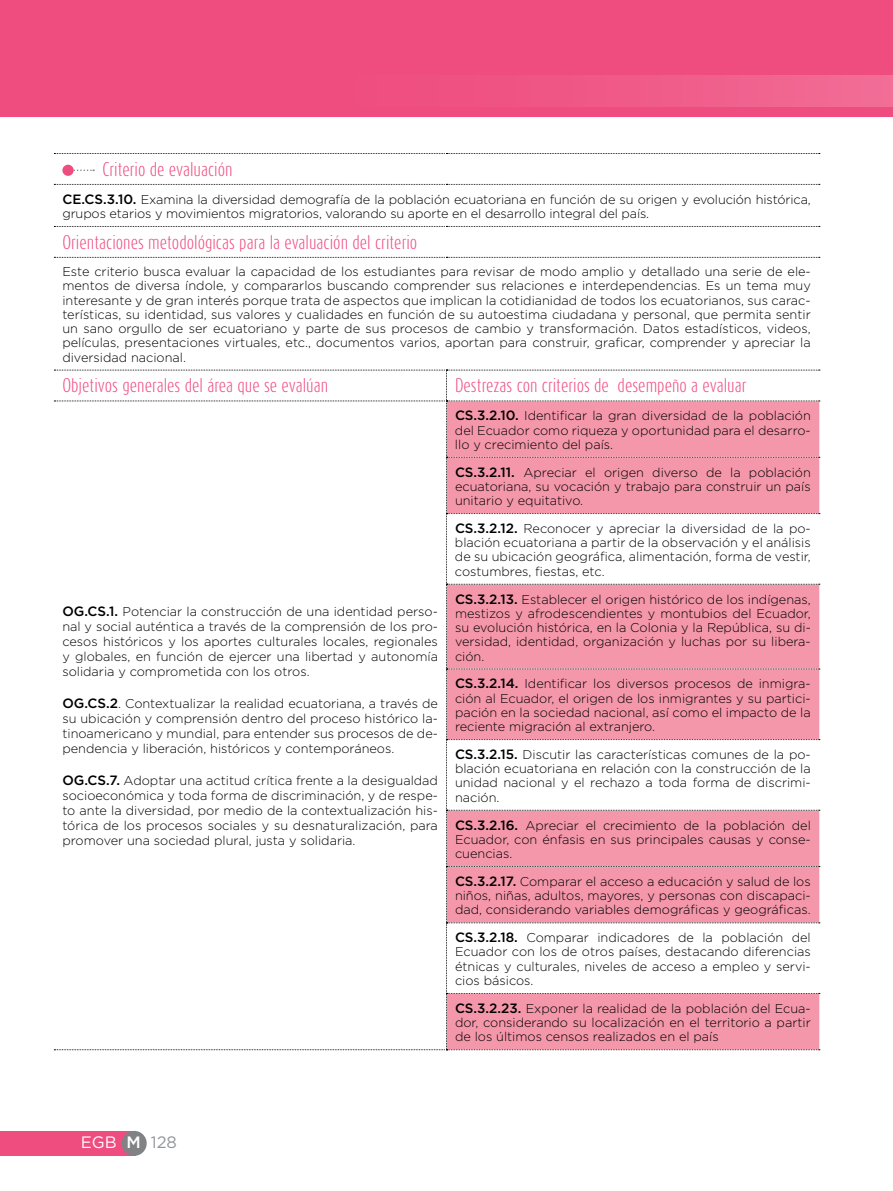
<style>
.page{position:relative;width:893px;height:1191px;background:#fff}
.page>*{position:absolute;margin:0;border:0;box-sizing:border-box;transform-origin:0 0}
.t1{font:300 16.5px "Dax Compact";color:#ef4d80}
.t2{font:16.5px "Gotham";color:#fff}
.t3{font:300 12.75px/14.2px "Gotham";color:#000;text-align:justify}
.s1{font-weight:500;font-size:13.5px}
.s2{font-weight:500}
.s3{color:#939598}
</style>
<div class="page">
<div style="left:0;top:0;width:893px;height:117px;background:#ef4d80"></div>
<div style="left:43px;top:75px;width:850px;height:32px;background:linear-gradient(to right,#ee457b,#f16792)"></div>
<div style="left:0;top:1130px;width:135px;height:25px;background:#ef4d80"></div>
<div style="left:122px;top:1130px;width:25px;height:25px;background:#808285;border-radius:50%"></div>
<svg style="left:54px;top:153px;width:766px;height:1px"></svg>
<svg style="left:54px;top:184px;width:766px;height:1px"></svg>
<svg style="left:54px;top:226px;width:766px;height:1px"></svg>
<svg style="left:54px;top:257px;width:766px;height:1px"></svg>
<svg style="left:54px;top:370px;width:766px;height:680px"></svg>
<svg style="left:74px;top:169px;width:20px;height:2px"></svg>
<div style="left:62px;top:165px;width:12px;height:11px;background:#ef4d80;border-radius:50%"></div>
<p class="t1" style="left:102px;top:158px;width:132px">Criterio de evaluación</p>
<p class="t3" style="left:62px;top:192px;width:750px"><span class="s1">CE.CS.3.10.</span> Examina la diversidad demografía de la población ecuatoriana en función de su origen y evolución histórica, grupos etarios y movimientos migratorios, valorando su aporte en el desarrollo integral del país.</p>
<p class="t1" style="left:62px;top:231px;width:356px">Orientaciones metodológicas para la evaluación del criterio</p>
<p class="t3" style="left:62px;top:264px;width:750px">Este criterio busca evaluar la capacidad de los estudiantes para revisar de modo amplio y detallado una serie de ele&shy;mentos de diversa índole, y compararlos buscando comprender sus relaciones e interdependencias. Es un tema muy interesante y de gran interés porque trata de aspectos que implican la cotidianidad de todos los ecuatorianos, sus carac&shy;terísticas, su identidad, sus valores y cualidades en función de su autoestima ciudadana y personal, que permita sentir un sano orgullo de ser ecuatoriano y parte de sus procesos de cambio y transformación. Datos estadísticos, videos, películas, presentaciones virtuales, etc., documentos varios, aportan para construir, graficar, comprender y apreciar la diversidad nacional.</p>
<p class="t1" style="left:62px;top:375px;width:267px">Objetivos generales del área que se evalúan</p>
<p class="t1" style="left:455px;top:375px;width:293px">Destrezas con criterios de desempeño a evaluar</p>
<p class="t3" style="left:62px;top:604px;width:377px;line-height:15px"><span class="s1">OG.CS.1.</span> Potenciar la construcción de una identidad perso&shy;nal y social auténtica a través de la comprensión de los pro&shy;cesos históricos y los aportes culturales locales, regionales y globales, en función de ejercer una libertad y autonomía solidaria y comprometida con los otros.</p>
<p class="t3" style="left:62px;top:696px;width:377px;line-height:15px"><span class="s1">OG.CS.2</span>. Contextualizar la realidad ecuatoriana, a través de su ubicación y comprensión dentro del proceso histórico la&shy;tinoamericano y mundial, para entender sus procesos de de&shy;pendencia y liberación, históricos y contemporáneos.</p>
<p class="t3" style="left:62px;top:773px;width:377px;line-height:15px"><span class="s1">OG.CS.7.</span> Adoptar una actitud crítica frente a la desigualdad socioeconómica y toda forma de discriminación, y de respe&shy;to ante la diversidad, por medio de la contextualización his&shy;tórica de los procesos sociales y su desnaturalización, para promover una sociedad plural, justa y solidaria.</p>
<p class="t3" style="left:455px;top:408px;width:357px"><span class="s1">CS.3.2.10.</span> Identificar la gran diversidad de la población del Ecuador como riqueza y oportunidad para el desarro&shy;llo y crecimiento del país.</p>
<p class="t3" style="left:455px;top:464px;width:357px"><span class="s1">CS.3.2.11.</span> Apreciar el origen diverso de la población ecuatoriana, su vocación y trabajo para construir un país unitario y equitativo.</p>
<p class="t3" style="left:455px;top:521px;width:357px"><span class="s1">CS.3.2.12.</span> Reconocer y apreciar la diversidad de la po&shy;blación ecuatoriana a partir de la observación y el análisis de su ubicación geográfica, alimentación, forma de vestir, costumbres, fiestas, etc.</p>
<p class="t3" style="left:455px;top:591px;width:357px"><span class="s1">CS.3.2.13.</span> Establecer el origen histórico de los indígenas, mestizos y afrodescendientes y montubios del Ecuador, su evolución histórica, en la Colonia y la República, su di&shy;versidad, identidad, organización y luchas por su libera&shy;ción.</p>
<p class="t3" style="left:455px;top:676px;width:357px"><span class="s1">CS.3.2.14.</span> Identificar los diversos procesos de inmigra&shy;ción al Ecuador, el origen de los inmigrantes y su partici&shy;pación en la sociedad nacional, así como el impacto de la reciente migración al extranjero.</p>
<p class="t3" style="left:455px;top:747px;width:357px"><span class="s1">CS.3.2.15.</span> Discutir las características comunes de la po&shy;blación ecuatoriana en relación con la construcción de la unidad nacional y el rechazo a toda forma de discrimi&shy;nación.</p>
<p class="t3" style="left:455px;top:817px;width:357px"><span class="s1">CS.3.2.16.</span> Apreciar el crecimiento de la población del Ecuador, con énfasis en sus principales causas y conse&shy;cuencias.</p>
<p class="t3" style="left:455px;top:874px;width:357px"><span class="s1">CS.3.2.17.</span> Comparar el acceso a educación y salud de los niños, niñas, adultos, mayores, y personas con discapaci&shy;dad, considerando variables demográficas y geográficas.</p>
<p class="t3" style="left:455px;top:930px;width:357px"><span class="s1">CS.3.2.18.</span> Comparar indicadores de la población del Ecuador con los de otros países, destacando diferencias étnicas y culturales, niveles de acceso a empleo y servi&shy;cios básicos.</p>
<p class="t3" style="left:455px;top:1000px;width:357px"><span class="s1">CS.3.2.23.</span> Exponer la realidad de la población del Ecua&shy;dor, considerando su localización en el territorio a partir de los últimos censos realizados en el país</p>
<p class="t2" style="left:81px;top:1131px;width:98px">EGB <span class="s2">M</span> <span class="s3">128</span></p>
</div>
